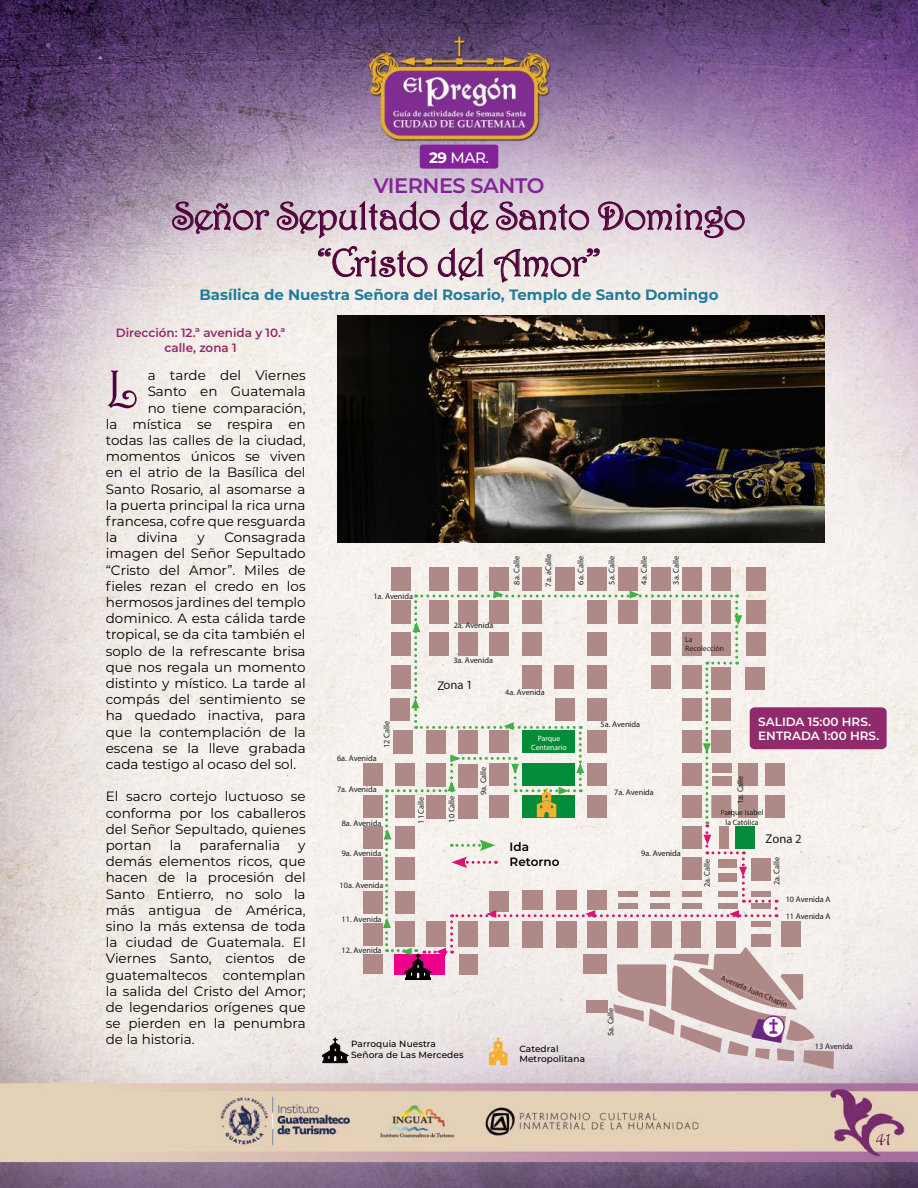
<style>
.page{position:relative;width:918px;height:1188px;background:#fff}
.page>*{position:absolute;margin:0;border:0;box-sizing:border-box;transform-origin:0 0}
.t1{font:54px "Harrington";color:#51023a}
.t2{font:38.85px/46.7px "Harrington";letter-spacing:-.025em;color:#51023a;text-align:center}
.t3{font:600 21px "Montserrat";letter-spacing:-.025em;color:#842399}
.t4{font:18px "Harrington";color:#51023a}
.t5{font:700 15px "Montserrat";color:#227c9a}
.t6{font:500 15px "Montserrat";color:#fff}
.t7{font:13.5px/16.2px "Montserrat";color:#000;text-align:justify}
.t8{font:12.75px "Myriad Pro";color:#1c1c1c}
.t9{font:600 12px/14.4px "Montserrat";color:#902a6d;text-align:center}
.t10{font:600 12px/14.4px "Montserrat";color:#fff}
.t11{font:600 12px/14.4px "Montserrat";color:#000}
.t12{font:500 9px/10.8px "Montserrat";letter-spacing:.01em;color:#000}
.t13{font:8.25px "Myriad Pro";color:#1c1c1c}
.t14{font:8.25px "Myriad Pro";color:#3f1914}
.t15{font:7.8px/9.3px "Myriad Pro";color:#1c1c1c}
.t16{font:7.8px/9.3px "Myriad Pro";color:#fff;text-align:center}
.s1{font-weight:700}
.s2{color:#3f1914}
</style>
<div class="page">
<img style="left:0;top:0;width:918px;height:1188px">
<svg style="left:172px;top:201px;width:98px;height:33px;background:#b59baf"></svg>
<svg style="left:277px;top:201px;width:163px;height:37px;background:#c6b0be"></svg>
<svg style="left:450px;top:201px;width:39px;height:33px"></svg>
<svg style="left:496px;top:201px;width:93px;height:30px;background:#c0a6b9"></svg>
<svg style="left:598px;top:201px;width:147px;height:37px;background:#c4abbf"></svg>
<svg style="left:318px;top:246px;width:110px;height:32px;background:#d0bdc4"></svg>
<svg style="left:438px;top:248px;width:46px;height:33px;background:#ccb7c0"></svg>
<svg style="left:494px;top:248px;width:106px;height:35px;background:#d3c2c8"></svg>
<div style="left:489px;top:567px;width:20px;height:24px;background:#af8987"></div>
<div style="left:458px;top:567px;width:20px;height:24px;background:#af8987"></div>
<div style="left:429px;top:567px;width:20px;height:24px;background:#af8987"></div>
<div style="left:391px;top:567px;width:20px;height:24px;background:#af8987"></div>
<div style="left:522px;top:567px;width:20px;height:24px;background:#af8987"></div>
<div style="left:555px;top:567px;width:20px;height:24px;background:#af8987"></div>
<div style="left:587px;top:567px;width:20px;height:24px;background:#af8987"></div>
<div style="left:618px;top:567px;width:20px;height:24px;background:#af8987"></div>
<div style="left:651px;top:567px;width:19px;height:24px;background:#af8987"></div>
<div style="left:682px;top:567px;width:20px;height:24px;background:#af8987"></div>
<div style="left:711px;top:567px;width:20px;height:24px;background:#af8987"></div>
<div style="left:746px;top:567px;width:19px;height:24px;background:#af8987"></div>
<div style="left:363px;top:763px;width:20px;height:23px;background:#af8987"></div>
<div style="left:363px;top:795px;width:20px;height:23px;background:#af8987"></div>
<div style="left:363px;top:826px;width:20px;height:23px;background:#af8987"></div>
<div style="left:363px;top:857px;width:20px;height:23px;background:#af8987"></div>
<div style="left:363px;top:891px;width:20px;height:23px;background:#af8987"></div>
<div style="left:363px;top:923px;width:20px;height:23px;background:#af8987"></div>
<div style="left:363px;top:954px;width:20px;height:20px;background:#af8987"></div>
<svg style="left:322px;top:1038px;width:27px;height:25px"></svg>
<img style="left:338px;top:316px;width:487px;height:226px">
<svg style="left:383px;top:591px;width:504px;height:478px;background:#dbcecb"></svg>
<div style="left:420px;top:145px;width:78px;height:24px;background:#842399;border-radius:3px"></div>
<p class="t6" style="left:429px;top:151px;width:61px"><span class="s1">29</span> MAR.</p>
<h3 class="t3" style="left:374px;top:174px;width:172px">VIERNES SANTO</h3>
<h2 class="t2" style="left:172px;top:193px;width:575px">Señor Sepultado de Santo Domingo “Cristo del Amor”</h2>
<p class="t5" style="left:199px;top:286px;width:521px">Basílica de Nuestra Señora del Rosario, Templo de Santo Domingo</p>
<p class="t9" style="left:116px;top:326px;width:171px">Dirección: 12.ª avenida y 10.ª calle, zona 1</p>
<p class="t7" style="left:148px;top:368px;width:159px">a tarde del Viernes</p>
<p class="t7" style="left:148px;top:384px;width:159px">Santo en Guatemala</p>
<p class="t7" style="left:148px;top:400px;width:159px">no tiene comparación,</p>
<p class="t7" style="left:106px;top:416px;width:201px">la mística se respira en</p>
<p class="t7" style="left:106px;top:432px;width:201px">todas las calles de la ciudad,</p>
<p class="t7" style="left:106px;top:449px;width:201px">momentos únicos se viven</p>
<p class="t7" style="left:106px;top:465px;width:201px">en el atrio de la Basílica del</p>
<p class="t7" style="left:106px;top:481px;width:201px">Santo Rosario, al asomarse a</p>
<p class="t7" style="left:106px;top:497px;width:201px">la puerta principal la rica urna</p>
<p class="t7" style="left:106px;top:513px;width:201px">francesa, cofre que resguarda</p>
<p class="t7" style="left:106px;top:530px;width:13px">la</p>
<p class="t7" style="left:137px;top:530px;width:42px">divina</p>
<p class="t7" style="left:197px;top:530px;width:9px">y</p>
<h1 class="t1" style="left:106px;top:360px;width:33px">L</h1>
<p class="t7" style="left:106px;top:530px;width:201px;text-indent:119px">Consagrada imagen del Señor Sepultado “Cristo del Amor”. Miles de fieles rezan el credo en los hermosos jardines del templo dominico. A esta cálida tarde tropical, se da cita también el soplo de la refrescante brisa que nos regala un momento distinto y místico. La tarde al compás del sentimiento se ha quedado inactiva, para que la contemplación de la escena se la lleve grabada cada testigo al ocaso del sol.</p>
<p class="t7" style="left:106px;top:789px;width:201px">El sacro cortejo luctuoso se conforma por los caballeros del Señor Sepultado, quienes portan</p>
<p class="t13" style="left:514px;top:585px;width:30px;rotate:-90deg">8a. Calle</p>
<p class="t13" style="left:545px;top:587px;width:34px;rotate:-90deg">7a. aCalle</p>
<p class="t13" style="left:578px;top:585px;width:30px;rotate:-90deg">6a. Calle</p>
<p class="t13" style="left:609px;top:585px;width:30px;rotate:-90deg">5a. Calle</p>
<p class="t13" style="left:641px;top:585px;width:30px;rotate:-90deg">4a. Calle</p>
<p class="t13" style="left:673px;top:585px;width:30px;rotate:-90deg">3a. Calle</p>
<p class="t13" style="left:373px;top:593px;width:41px">1a. Avenida</p>
<p class="t13" style="left:454px;top:622px;width:41px">2a. Avenida</p>
<p class="t13" style="left:453px;top:657px;width:41px">3a. Avenida</p>
<p class="t15" style="left:685px;top:635px;width:40px">La<br>Recolección</p>
<p class="t8" style="left:437px;top:679px;width:37px">Zona 1</p>
<p class="t13" style="left:505px;top:689px;width:41px">4a. Avenida</p>
<p class="t10" style="left:758px;top:714px;width:123px">SALIDA 15:00 HRS.<br>ENTRADA 1:00 HRS.</p>
<p class="t13" style="left:600px;top:721px;width:41px">5a. Avenida</p>
<p class="t13" style="left:384px;top:748px;width:28px;rotate:-90deg">12 Calle</p>
<p class="t16" style="left:531px;top:734px;width:37px">Parque<br>Centenario</p>
<p class="t13" style="left:337px;top:755px;width:41px">6a. Avenida</p>
<p class="t13" style="left:480px;top:795px;width:30px;rotate:-90deg">9a. Calle</p>
<p class="t13" style="left:737px;top:804px;width:30px;rotate:-90deg">1a. Calle</p>
<p class="t13" style="left:337px;top:787px;width:41px">7a. Avenida</p>
<p class="t13" style="left:614px;top:789px;width:41px">7a. Avenida</p>
<p class="t13" style="left:418px;top:824px;width:28px;rotate:-90deg">11 Calle</p>
<p class="t13" style="left:449px;top:823px;width:28px;rotate:-90deg">10 Calle</p>
<p class="t15" style="left:721px;top:809px;width:45px"><span class="s2">Pa</span>rque Isabel</p>
<p class="t15" style="left:726px;top:818px;width:34px">la Católica</p>
<p class="t13" style="left:342px;top:820px;width:41px">8a. Avenida</p>
<p class="t13" style="left:342px;top:850px;width:41px">9a. Avenida</p>
<p class="t13" style="left:340px;top:882px;width:45px">10a. Avenida</p>
<p class="t13" style="left:342px;top:916px;width:42px">11. Avenida</p>
<p class="t13" style="left:342px;top:947px;width:42px">12. Avenida</p>
<p class="t8" style="left:766px;top:834px;width:38px">Zona 2</p>
<p class="t7" style="left:170px;top:837px;width:13px">la</p>
<p class="t7" style="left:200px;top:837px;width:82px">parafernalia</p>
<p class="t11" style="left:510px;top:840px;width:51px">Ida<br>Retorno</p>
<p class="t7" style="left:106px;top:837px;width:201px;text-indent:192px">y demás elementos ricos, que hacen de la procesión del Santo Entierro, no solo la más antigua de América, sino la más extensa de toda la ciudad de Guatemala. El Viernes Santo, cientos de guatemaltecos contemplan la salida del Cristo del Amor; de legendarios orígenes que se pierden en la penumbra de la historia.</p>
<p class="t13" style="left:641px;top:851px;width:41px">9a. Avenida</p>
<p class="t13" style="left:774px;top:885px;width:30px;rotate:-90deg">2a. Calle</p>
<p class="t13" style="left:704px;top:887px;width:30px;rotate:-90deg">2a. Calle</p>
<p class="t13" style="left:786px;top:897px;width:46px">10 Avenida A</p>
<p class="t13" style="left:786px;top:913px;width:46px">11 Avenida A</p>
<p class="t14" style="left:723px;top:974px;width:73px;rotate:23deg">Avenida Juan Chapin</p>
<p class="t13" style="left:608px;top:1036px;width:30px;rotate:-90deg">5a. Calle</p>
<p class="t12" style="left:351px;top:1039px;width:114px">Parroquia Nuestra<br>Señora de Las Mercedes</p>
<p class="t12" style="left:519px;top:1044px;width:67px">Catedral<br>Metropolitana</p>
<p class="t13" style="left:815px;top:1043px;width:40px;rotate:1deg">13 Avenida</p>
<h3 class="t4" style="left:876px;top:1129px;width:17px">41</h3>
</div>
